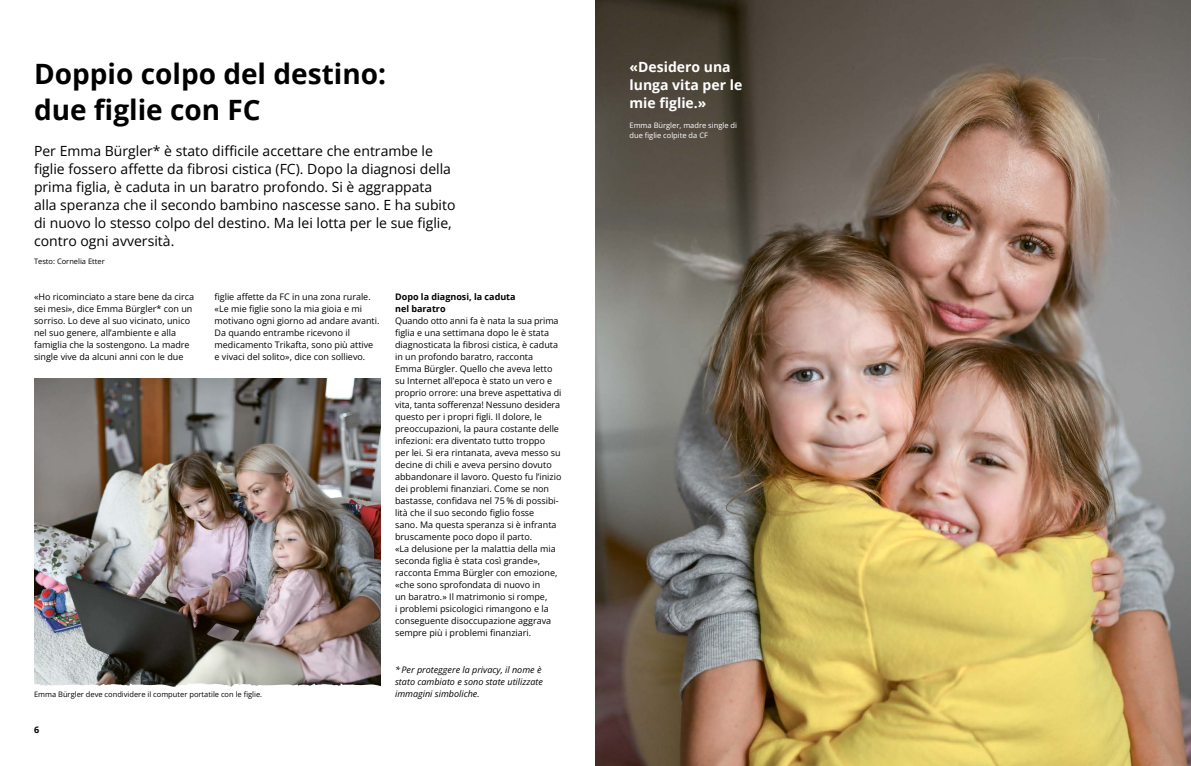
<style>
.page{position:relative;width:1191px;height:766px;background:#fff}
.page>*{position:absolute;margin:0;border:0;box-sizing:border-box;transform-origin:0 0}
.t1{font:700 28px/36px "Open Sans";color:#000}
.t2{font:14px/18px "Open Sans";color:#000}
.t3{font:700 14px/18px "Open Sans";color:#fff}
.t4{font:9px/12px "Open Sans";color:#000}
.t5{font:italic 9px/12px "Open Sans";color:#000}
.t6{font:700 9px/12px "Open Sans";color:#000}
.t7{font:7.5px "Open Sans";color:#000}
.t8{font:7.5px/10px "Open Sans";color:#fff}
</style>
<div class="page">
<img style="left:34px;top:378px;width:347px;height:304px">
<svg style="left:34px;top:682px;width:347px;height:5px"></svg>
<img style="left:595px;top:0;width:596px;height:765px">
<h1 class="t1" style="left:34px;top:55px;width:353px">Doppio colpo del destino: due figlie con FC</h1>
<p class="t2" style="left:34px;top:142px;width:423px">Per Emma Bürgler* è stato difficile accettare che entrambe le figlie fossero affette da fibrosi cistica (FC). Dopo la diagnosi della prima figlia, è caduta in un baratro profondo. Si è aggrappata alla speranza che il secondo bambino nascesse sano. E ha subito di nuovo lo stesso colpo del destino. Ma lei lotta per le sue figlie, contro ogni avversità.</p>
<p class="t7" style="left:34px;top:256px;width:72px">Testo: Cornelia Etter</p>
<p class="t4" style="left:34px;top:291px;width:162px">«Ho ricominciato a stare bene da circa sei mesi», dice Emma Bürgler* con un sorriso. Lo deve al suo vicinato, unico nel suo genere, all’ambiente e alla famiglia che la sostengono. La madre single vive da alcuni anni con le due</p>
<p class="t4" style="left:214px;top:290px;width:166px">figlie affette da FC in una zona rurale. «Le mie figlie sono la mia gioia e mi motivano ogni giorno ad andare avanti.<br>Da quando entrambe ricevono il medicamento Trikafta, sono più attive e vivaci del solito», dice con sollievo.</p>
<p class="t6" style="left:395px;top:290px;width:122px">Dopo la diagnosi, la caduta nel baratro</p>
<p class="t4" style="left:395px;top:314px;width:168px">Quando otto anni fa è nata la sua prima figlia e una settimana dopo le è stata diagnosticata la fibrosi cistica, è caduta in un profondo baratro, racconta Emma Bürgler. Quello che aveva letto su Internet all’epoca è stato un vero e proprio orrore: una breve aspettativa di vita, tanta sofferenza! Nessuno desidera questo per i propri figli. Il dolore, le preoccupazioni, la paura costante delle infezioni: era diventato tutto troppo per lei. Si era rintanata, aveva messo su decine di chili e aveva persino dovuto abbandonare il lavoro. Questo fu l’inizio dei problemi finanziari. Come se non bastasse, confidava nel 75 % di possibi&shy;lità che il suo secondo figlio fosse<br>sano. Ma questa speranza si è infranta bruscamente poco dopo il parto.<br>«La delusione per la malattia della mia seconda figlia è stata così grande», racconta Emma Bürgler con emozione, «che sono sprofondata di nuovo in<br>un baratro.» Il matrimonio si rompe,<br>i problemi psicologici rimangono e la conseguente disoccupazione aggrava sempre più i problemi finanziari.</p>
<p class="t7" style="left:34px;top:688px;width:230px">Emma Bürgler deve condividere il computer portatile con le figlie.</p>
<p class="t6" style="left:34px;top:723px;width:7px">6</p>
<p class="t5" style="left:395px;top:662px;width:149px">* Per proteggere la privacy, il nome è stato cambiato e sono state utilizzate immagini simboliche.</p>
<h2 class="t3" style="left:629px;top:58px;width:114px">«Desidero una lunga vita per le mie figlie.»</h2>
<p class="t8" style="left:629px;top:120px;width:109px">Emma Bürgler, madre single di due figlie colpite da CF</p>
</div>
